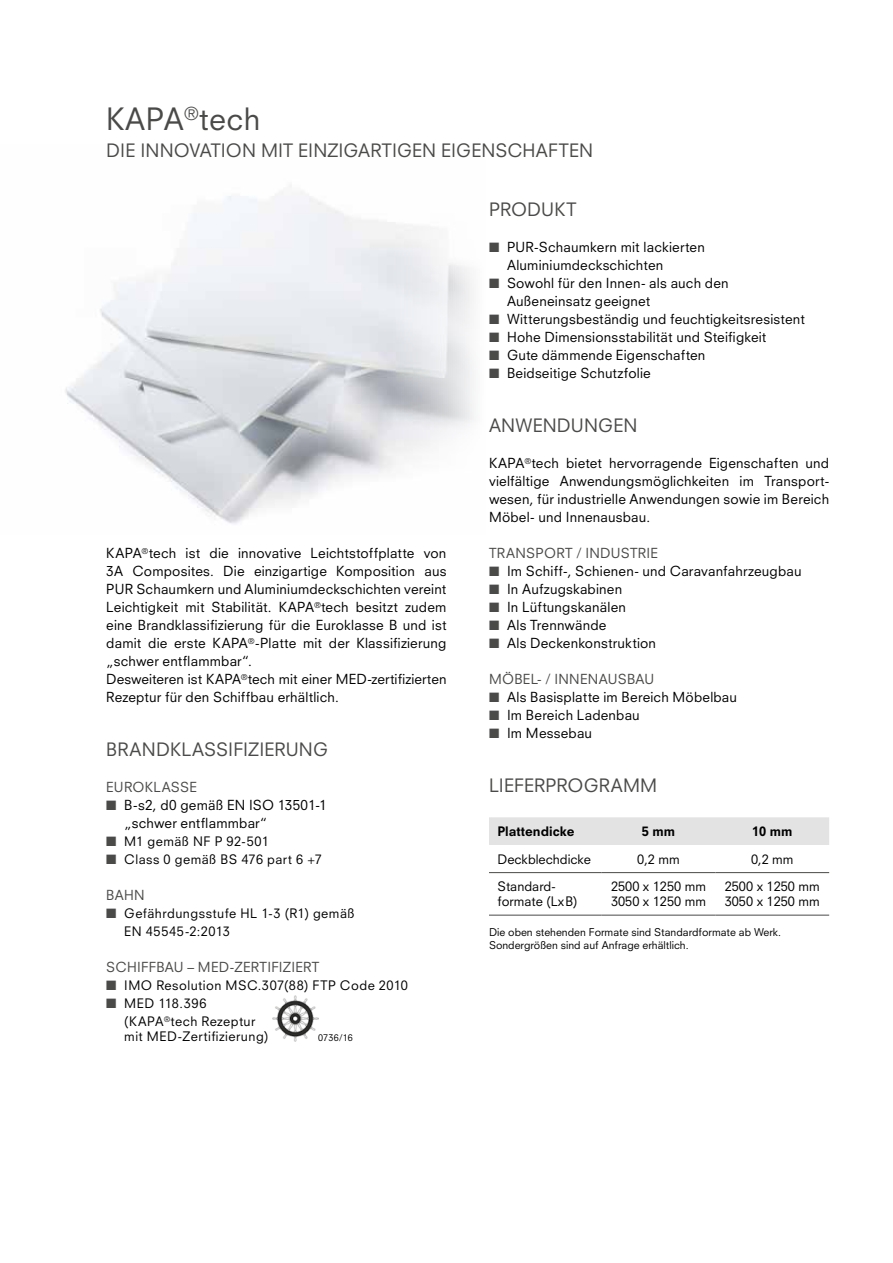
<style>
.page{position:relative;width:893px;height:1263px;background:#fff}
.page>*{position:absolute;margin:0;border:0;box-sizing:border-box;transform-origin:0 0}
.t1{font:30px "Neuzeit SLT Std";letter-spacing:.02em;color:#4a4a49}
.t2{font:18px "Neuzeit SLT Std";letter-spacing:.005em;color:#4a4a49}
.t3{font:18px "Neuzeit S";letter-spacing:.005em;color:#4a4a49}
.t4{font:13.5px/18px "Neuzeit SLT Std";letter-spacing:.015em;color:#000}
.t5{font:13.5px "Neuzeit SLT Std";letter-spacing:.02em;color:#4a4a49}
.t6{font:12.75px/18px "Neuzeit SLT Std";letter-spacing:.03em;color:#000}
.t7{font:12.75px/15.3px "Neuzeit SLT Std";color:#000}
.t8{font:800 12.75px "Neuzeit SLT Std";color:#000}
.t9{font:10.5px/12.6px "Neuzeit SLT Std";color:#000}
.t10{font:9px "Neuzeit SLT Std";letter-spacing:.025em;color:#000}
.s1{color:#4a4a49}
</style>
<div class="page">
<img style="left:65px;top:185px;width:409px;height:339px">
<div style="left:489px;top:817px;width:340px;height:28px;background:#e3e3e3"></div>
<hr style="left:489px;top:872px;width:113px;height:1px;background:#4a4a49">
<hr style="left:489px;top:915px;width:113px;height:1px;background:#4a4a49">
<hr style="left:602px;top:872px;width:113px;height:1px;background:#4a4a49">
<hr style="left:715px;top:872px;width:114px;height:1px;background:#4a4a49">
<hr style="left:602px;top:915px;width:113px;height:1px;background:#4a4a49">
<hr style="left:715px;top:915px;width:114px;height:1px;background:#4a4a49">
<img style="left:272px;top:995px;width:46px;height:46px">
<h1 class="t1" style="left:106px;top:100px;width:156px">KAPA<sup>®</sup>tech</h1>
<h2 class="t3" style="left:106px;top:139px;width:488px">DIE INNOVATION MIT EINZIGARTIGEN EIGENSCHAFTEN</h2>
<p class="t4" style="left:106px;top:544px;width:342px">KAPA<sup>®</sup>tech ist die innovative Leichtstoffplatte von 3A Composites. Die einzigartige Komposition aus PUR Schaumkern und Aluminiumdeckschichten vereint Leichtigkeit mit Stabilität. KAPA<sup>®</sup>tech besitzt zudem eine Brandklassifizierung für die Euroklasse B und ist damit die erste KAPA<sup>®</sup>-Platte mit der Klassifizierung „schwer entflammbar“.<br>Desweiteren ist KAPA<sup>®</sup>tech mit einer MED-zertifizierten Rezeptur für den Schiffbau erhältlich.</p>
<h2 class="t2" style="left:106px;top:738px;width:223px">BRANDKLASSIFIZIERUNG</h2>
<p class="t5" style="left:106px;top:779px;width:92px">EUROKLASSE</p>
<p class="t4" style="left:124px;top:796px;width:204px;text-indent:-18px"><span class="s1">■</span> B-s2, d0 gemäß EN ISO 13501-1 „schwer entflammbar“</p>
<p class="t6" style="left:106px;top:832px;width:164px"><span class="s1">■</span> M1 gemäß NF P 92-501</p>
<p class="t6" style="left:106px;top:850px;width:217px"><span class="s1">■</span> Class 0 gemäß BS 476 part 6 +7</p>
<p class="t5" style="left:106px;top:887px;width:40px">BAHN</p>
<p class="t6" style="left:124px;top:904px;width:232px;text-indent:-18px"><span class="s1">■</span> Gefährdungsstufe HL 1-3 (R1) gemäß<br>EN 45545-2:2013</p>
<p class="t5" style="left:106px;top:959px;width:215px">SCHIFFBAU – MED-ZERTIFIZIERT</p>
<p class="t6" style="left:106px;top:976px;width:303px"><span class="s1">■</span> IMO Resolution MSC.307(88) FTP Code 2010</p>
<p class="t6" style="left:124px;top:994px;width:133px;text-indent:-18px"><span class="s1">■</span> MED 118.396 (KAPA<sup>®</sup>tech Rezeptur</p>
<p class="t6" style="left:124px;top:1027px;width:146px">mit MED-Zertifizierung)</p>
<p class="t10" style="left:318px;top:1032px;width:36px">0736/16</p>
<h2 class="t2" style="left:489px;top:198px;width:89px">PRODUKT</h2>
<p class="t4" style="left:507px;top:238px;width:199px;text-indent:-18px"><span class="s1">■</span> PUR-Schaumkern mit lackierten<br>Aluminiumdeckschichten</p>
<p class="t4" style="left:507px;top:274px;width:223px;text-indent:-18px"><span class="s1">■</span> Sowohl für den Innen- als auch den<br>Außeneinsatz geeignet</p>
<p class="t4" style="left:489px;top:310px;width:317px"><span class="s1">■</span> Witterungsbeständig und feuchtigkeitsresistent</p>
<p class="t4" style="left:489px;top:328px;width:279px"><span class="s1">■</span> Hohe Dimensionsstabilität und Steifigkeit</p>
<p class="t4" style="left:489px;top:346px;width:218px"><span class="s1">■</span> Gute dämmende Eigenschaften</p>
<p class="t4" style="left:489px;top:364px;width:163px"><span class="s1">■</span> Beidseitige Schutzfolie</p>
<h2 class="t2" style="left:489px;top:414px;width:150px">ANWENDUNGEN</h2>
<p class="t4" style="left:489px;top:454px;width:342px;text-align:justify">KAPA<sup>®</sup>tech bietet hervorragende Eigenschaften und vielfältige Anwendungsmöglichkeiten im Transport&shy;wesen, für industrielle Anwendungen sowie im Bereich Möbel- und Innenausbau.</p>
<p class="t5" style="left:489px;top:545px;width:171px">TRANSPORT / INDUSTRIE</p>
<p class="t4" style="left:489px;top:562px;width:314px"><span class="s1">■</span> Im Schiff-, Schienen- und Caravanfahrzeugbau</p>
<p class="t4" style="left:489px;top:580px;width:135px"><span class="s1">■</span> In Aufzugskabinen</p>
<p class="t4" style="left:489px;top:598px;width:139px"><span class="s1">■</span> In Lüftungskanälen</p>
<p class="t4" style="left:489px;top:616px;width:119px"><span class="s1">■</span> Als Trennwände</p>
<p class="t4" style="left:489px;top:634px;width:169px"><span class="s1">■</span> Als Deckenkonstruktion</p>
<p class="t5" style="left:489px;top:671px;width:167px">MÖBEL- / INNENAUSBAU</p>
<p class="t4" style="left:489px;top:688px;width:250px"><span class="s1">■</span> Als Basisplatte im Bereich Möbelbau</p>
<p class="t4" style="left:489px;top:706px;width:152px"><span class="s1">■</span> Im Bereich Ladenbau</p>
<p class="t4" style="left:489px;top:724px;width:105px"><span class="s1">■</span> Im Messebau</p>
<h2 class="t2" style="left:489px;top:774px;width:170px">LIEFERPROGRAMM</h2>
<p class="t8" style="left:497px;top:823px;width:79px">Plattendicke</p>
<p class="t8" style="left:642px;top:823px;width:35px">5 mm</p>
<p class="t8" style="left:752px;top:823px;width:42px">10 mm</p>
<p class="t7" style="left:497px;top:851px;width:95px">Deckblechdicke</p>
<p class="t6" style="left:637px;top:850px;width:44px">0,2 mm</p>
<p class="t6" style="left:751px;top:850px;width:44px">0,2 mm</p>
<p class="t7" style="left:497px;top:878px;width:81px">Standard&shy;formate (LxB)</p>
<p class="t7" style="left:611px;top:878px;width:96px">2500 x 1250 mm<br>3050 x 1250 mm</p>
<p class="t7" style="left:725px;top:878px;width:96px">2500 x 1250 mm<br>3050 x 1250 mm</p>
<p class="t9" style="left:489px;top:926px;width:294px">Die oben stehenden Formate sind Standardformate ab Werk.<br>Sondergrößen sind auf Anfrage erhältlich.</p>
</div>
